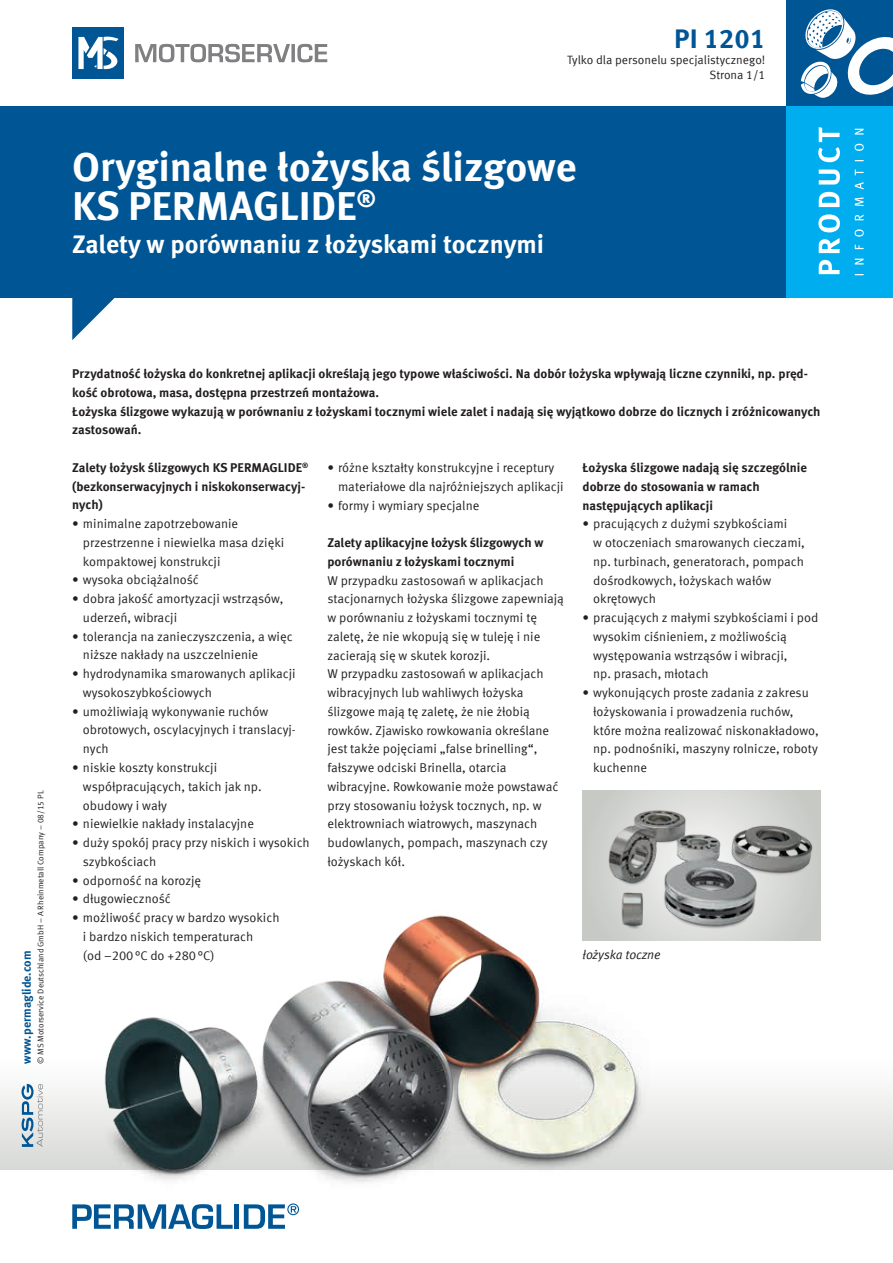
<style>
.page{position:relative;width:893px;height:1263px;background:#fff}
.page>*{position:absolute;margin:0;border:0;box-sizing:border-box;transform-origin:0 0}
.t1{font:700 40.5px/39px "Meta Offc Pro";color:#fff}
.t2{font:700 27px "Meta Offc Pro";color:#005594}
.t3{font:700 25.5px "Meta Offc Pro";color:#fff}
.t4{font:12.75px/18.8px "Meta Offc Pro Norm";letter-spacing:-.005em;color:#231f20}
.t5{font:700 12.75px/18.8px "Meta Offc Pro";letter-spacing:-.005em;color:#231f20}
.t6{font:12.75px "Meta Offc Pro Norm Ita";color:#231f20}
.t7{font:12px "Meta Offc Pro Norm";color:#231f20}
.t8{font:700 12px "Meta Offc Pro";color:#005594}
.t9{font:8.25px "Meta Offc Pro Norm";color:#231f20}
</style>
<div class="page">
<div style="left:0;top:1054px;width:893px;height:115px;background:linear-gradient(to bottom,#fff,#d8d9d6)"></div>
<div style="left:0;top:106px;width:893px;height:192px;background:#005594"></div>
<svg style="left:72px;top:298px;width:43px;height:42px"></svg>
<svg style="left:135px;top:44px;width:192px;height:19px"></svg>
<div style="left:72px;top:28px;width:51px;height:51px;background:#005594"></div>
<svg style="left:78px;top:36px;width:41px;height:33px"></svg>
<svg style="left:22px;top:1084px;width:21px;height:63px"></svg>
<div style="left:787px;top:0;width:106px;height:106px;background:#005594"></div>
<svg style="left:801px;top:9px;width:92px;height:89px"></svg>
<svg style="left:72px;top:1204px;width:161px;height:25px"></svg>
<div style="left:234px;top:1204px;width:5px;height:25px;background:#005594"></div>
<svg style="left:244px;top:1203px;width:55px;height:26px"></svg>
<div style="left:787px;top:106px;width:106px;height:192px;background:#00aeef"></div>
<svg style="left:855px;top:129px;width:9px;height:146px"></svg>
<svg style="left:818px;top:127px;width:22px;height:147px"></svg>
<img style="left:72px;top:884px;width:619px;height:299px">
<img style="left:583px;top:791px;width:238px;height:150px">
<h2 class="t2" style="left:674px;top:18px;width:93px">PI 1201</h2>
<p class="t7" style="left:709px;top:66px;width:57px">Strona 1/1</p>
<p class="t7" style="left:567px;top:51px;width:200px">Tylko dla personelu specjalistycznego!</p>
<h1 class="t1" style="left:72px;top:145px;width:506px">Oryginalne łożyska ślizgowe<br>KS PERMAGLIDE<sup>®</sup></h1>
<h3 class="t3" style="left:72px;top:225px;width:473px">Zalety w porównaniu z łożyskami tocznymi</h3>
<p class="t9" style="left:34px;top:1064px;width:275px;rotate:-90deg">© MS Motorservice Deutschland GmbH – A Rheinmetall Company – 08/15 PL</p>
<p class="t8" style="left:17px;top:1064px;width:115px;rotate:-90deg">www.permaglide.com</p>
<p class="t5" style="left:72px;top:363px;width:750px">Przydatność łożyska do konkretnej aplikacji określają jego typowe właściwości. Na dobór łożyska wpływają liczne czynniki, np. pręd&shy;kość obrotowa, masa, dostępna przestrzeń montażowa.<br>Łożyska ślizgowe wykazują w porównaniu z łożyskami tocznymi wiele zalet i nadają się wyjątkowo dobrze do licznych i zróżnicowanych zastosowań.</p>
<p class="t5" style="left:72px;top:457px;width:238px">Zalety łożysk ślizgowych KS PERMAGLIDE<sup>® </sup>(bezkonserwacyjnych i niskokonserwacyj&shy;nych)</p>
<p class="t4" style="left:83px;top:513px;width:203px;text-indent:-11px">• minimalne zapotrzebowanie przestrzenne i niewielka masa dzięki kompaktowej konstrukcji</p>
<p class="t4" style="left:72px;top:570px;width:128px">• wysoka obciążalność</p>
<p class="t4" style="left:83px;top:588px;width:202px;text-indent:-11px">• dobra jakość amortyzacji wstrząsów, uderzeń, wibracji</p>
<p class="t4" style="left:83px;top:626px;width:211px;text-indent:-11px">• tolerancja na zanieczyszczenia, a więc niższe nakłady na uszczelnienie</p>
<p class="t4" style="left:83px;top:664px;width:214px;text-indent:-11px">• hydrodynamika smarowanych aplikacji wysokoszybkościowych</p>
<p class="t4" style="left:83px;top:701px;width:214px;text-indent:-11px">• umożliwiają wykonywanie ruchów obrotowych, oscylacyjnych i translacyj&shy;nych</p>
<p class="t4" style="left:83px;top:757px;width:180px;text-indent:-11px">• niskie koszty konstrukcji współpracujących, takich jak np. obudowy i wały</p>
<p class="t4" style="left:72px;top:814px;width:183px">• niewielkie nakłady instalacyjne</p>
<p class="t4" style="left:83px;top:832px;width:228px;text-indent:-11px">• duży spokój pracy przy niskich i wysokich szybkościach</p>
<p class="t4" style="left:72px;top:870px;width:130px">• odporność na korozję</p>
<p class="t4" style="left:72px;top:889px;width:100px">• długowieczność</p>
<p class="t4" style="left:83px;top:907px;width:198px;text-indent:-11px">• możliwość pracy w bardzo wysokich i bardzo niskich temperaturach<br>(od –200°C do +280°C)</p>
<p class="t5" style="left:583px;top:457px;width:226px">Łożyska ślizgowe nadają się szczególnie dobrze do stosowania w ramach następujących aplikacji</p>
<p class="t4" style="left:593px;top:514px;width:213px;text-indent:-11px">• pracujących z dużymi szybkościami<br>w otoczeniach smarowanych cieczami, np. turbinach, generatorach, pompach dośrodkowych, łożyskach wałów okrętowych</p>
<p class="t4" style="left:593px;top:607px;width:227px;text-indent:-11px">• pracujących z małymi szybkościami i pod wysokim ciśnieniem, z możliwością występowania wstrząsów i wibracji,<br>np. prasach, młotach</p>
<p class="t4" style="left:593px;top:682px;width:227px;text-indent:-11px">• wykonujących proste zadania z zakresu łożyskowania i prowadzenia ruchów, które można realizować niskonakładowo, np. podnośniki, maszyny rolnicze, roboty kuchenne</p>
<p class="t4" style="left:338px;top:457px;width:227px;text-indent:-11px">• różne kształty konstrukcyjne i receptury materiałowe dla najróżniejszych aplikacji</p>
<p class="t4" style="left:327px;top:495px;width:153px">• formy i wymiary specjalne</p>
<p class="t5" style="left:327px;top:532px;width:218px">Zalety aplikacyjne łożysk ślizgowych w porównaniu z łożyskami tocznymi</p>
<p class="t4" style="left:327px;top:570px;width:238px">W przypadku zastosowań w aplikacjach stacjonarnych łożyska ślizgowe zapewniają w porównaniu z łożyskami tocznymi tę zaletę, że nie wkopują się w tuleję i nie zacierają się w skutek korozji.<br>W przypadku zastosowań w aplikacjach wibracyjnych lub wahliwych łożyska ślizgowe mają tę zaletę, że nie żłobią rowków. Zjawisko rowkowania określane jest także pojęciami „false brinelling“, fałszywe odciski Brinella, otarcia wibracyjne. Rowkowanie może powstawać przy stosowaniu łożysk tocznych, np. w elektrowniach wiatrowych, maszynach budowlanych, pompach, maszynach czy łożyskach kół.</p>
<p class="t6" style="left:583px;top:945px;width:80px">łożyska toczne</p>
</div>
